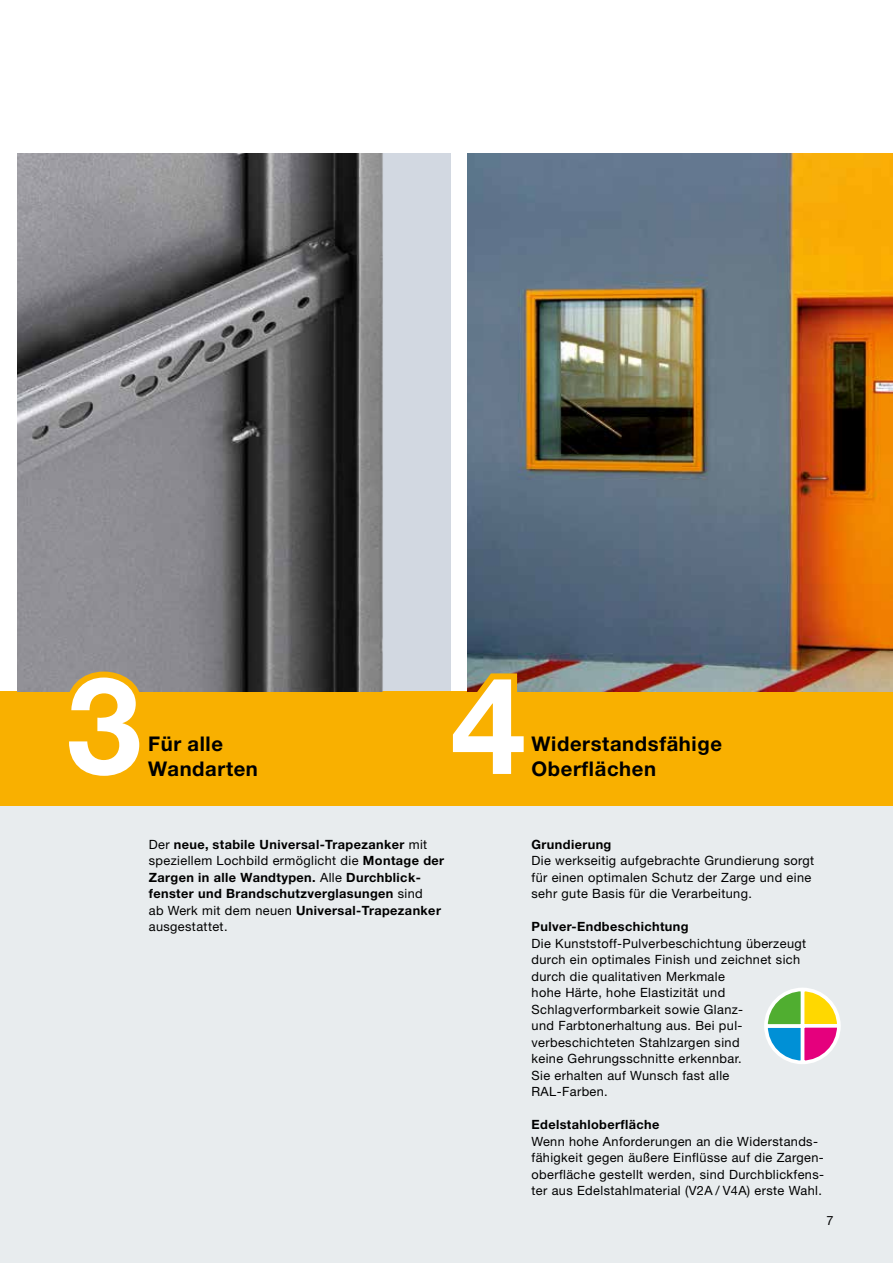
<style>
.page{position:relative;width:893px;height:1263px;background:#fff}
.page>*{position:absolute;margin:0;border:0;box-sizing:border-box;transform-origin:0 0}
.t1{font:700 135px "Hoermann Helvetica Neue";color:#fff}
.t2{font:700 20.25px/25.5px "Hoermann Helvetica Neue";letter-spacing:.03em;color:#000}
.t3{font:12.75px/16.5px "Hoermann Helvetica Neue Rm";letter-spacing:.03em;color:#000}
.t4{font:700 12.75px/16.5px "Hoermann Helvetica Neue";letter-spacing:.03em;color:#000}
.s1{font-family:"Hoermann Helvetica Neue Rm";font-weight:400}
.s2{font-family:"Hoermann Helvetica Neue";font-weight:700}
</style>
<div class="page">
<div style="left:0;top:691px;width:893px;height:572px;background:#e8ecee"></div>
<div style="left:0;top:691px;width:893px;height:115px;background:#f9b000"></div>
<img style="left:17px;top:153px;width:434px;height:538px">
<img style="left:468px;top:153px;width:425px;height:538px">
<svg style="left:764px;top:988px;width:77px;height:76px"></svg>
<svg style="left:441px;top:667px;width:95px;height:25px"></svg>
<svg style="left:57px;top:665px;width:94px;height:27px;background:#b39a61"></svg>
<h1 class="t1" style="left:67px;top:629px;width:77px">3</h1>
<h2 class="t2" style="left:148px;top:729px;width:76px">Für alle</h2>
<h2 class="t2" style="left:148px;top:755px;width:111px">Wandarten</h2>
<h1 class="t1" style="left:451px;top:629px;width:77px">4</h1>
<h2 class="t2" style="left:531px;top:729px;width:192px">Widerstandsfähige<br>Oberflächen</h2>
<p class="t4" style="left:149px;top:835px;width:280px"><span class="s1">Der</span> neue, stabile Universal-Trapezanker <span class="s1">mit</span></p>
<p class="t3" style="left:149px;top:852px;width:297px">speziellem Lochbild ermöglicht die <span class="s2">Montage der</span></p>
<p class="t4" style="left:149px;top:868px;width:294px">Zargen in alle Wandtypen. <span class="s1">Alle</span> Durchblick&shy;fenster und Brandschutzverglasungen <span class="s1">sind<br>ab Werk mit dem neuen</span> Universal-Trapezanker</p>
<p class="t3" style="left:149px;top:918px;width:80px">ausgestattet.</p>
<p class="t4" style="left:531px;top:835px;width:81px">Grundierung</p>
<p class="t3" style="left:531px;top:852px;width:284px">Die werkseitig aufgebrachte Grundierung sorgt für einen optimalen Schutz der Zarge und eine sehr gute Basis für die Verarbeitung.</p>
<p class="t4" style="left:531px;top:918px;width:159px">Pulver-Endbeschichtung</p>
<p class="t3" style="left:531px;top:934px;width:276px">Die Kunststoff-Pulverbeschichtung überzeugt durch ein optimales Finish und zeichnet sich durch die qualitativen Merkmale<br>hohe Härte, hohe Elastizität und Schlagverformbarkeit sowie Glanz-<br>und Farbtonerhaltung aus. Bei pul&shy;verbeschichteten Stahlzargen sind<br>keine Gehrungsschnitte erkennbar.<br>Sie erhalten auf Wunsch fast alle RAL-Farben.</p>
<p class="t4" style="left:531px;top:1116px;width:129px">Edelstahloberfläche</p>
<p class="t3" style="left:531px;top:1132px;width:293px">Wenn hohe Anforderungen an die Widerstands&shy;fähigkeit gegen äußere Einflüsse auf die Zargen&shy;oberfläche gestellt werden, sind Durchblickfens&shy;ter aus Edelstahlmaterial (V2A / V4A) erste Wahl.</p>
<p class="t3" style="left:826px;top:1211px;width:9px">7</p>
</div>
